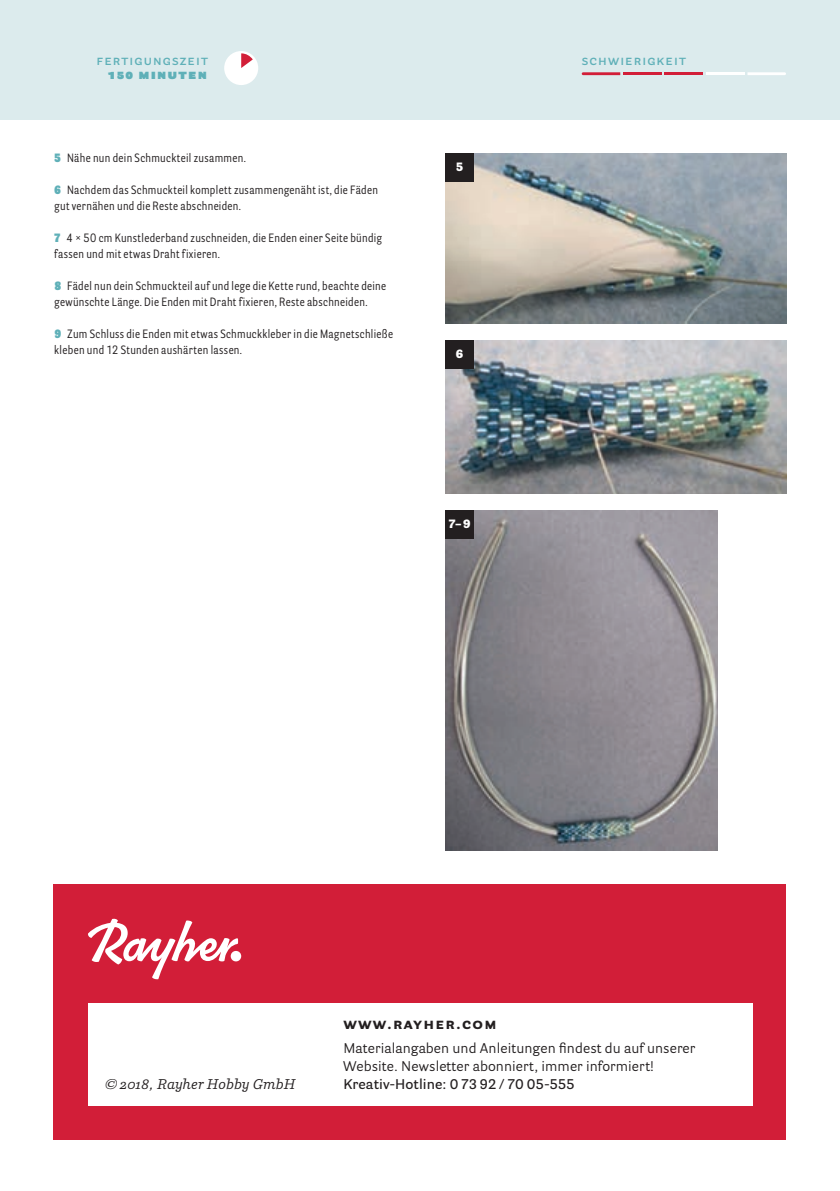
<style>
.page{position:relative;width:840px;height:1191px;background:#fff}
.page>*{position:absolute;margin:0;border:0;box-sizing:border-box;transform-origin:0 0}
.t1{font:700 16px "Parry Grotesque Pro";letter-spacing:.08em;color:#231f20}
.t2{font:14px/18px "Parry Grotesque Pro";letter-spacing:.005em;color:#231f20}
.t3{font:600 14px "Parry Grotesque Pro";letter-spacing:.01em;color:#231f20}
.t4{font:600 14px "Parry Grotesque Pro";letter-spacing:.08em;color:#5fb0b8}
.t5{font:italic 14px "Parry Pro";letter-spacing:.01em;color:#231f20}
.t6{font:900 14px "Parry Grotesque Pro";letter-spacing:.08em;color:#5fb0b8}
.t7{font:12px/16px "Parry Grot Con Pro";letter-spacing:.03em;color:#231f20}
.t8{font:900 12px "Parry Grotesque Pro";color:#fff}
.s1{font-weight:900;color:#5fb0b8}
</style>
<div class="page">
<div style="left:54px;top:884px;width:731px;height:256px;background:#d21e38"></div>
<div style="left:88px;top:1003px;width:663px;height:103px;background:#fff"></div>
<div style="left:0;top:0;width:839px;height:119px;background:#dcebed"></div>
<svg style="left:88px;top:918px;width:150px;height:61px"></svg>
<div style="left:230px;top:951px;width:11px;height:10px;background:#fff;border-radius:50%"></div>
<div style="left:224px;top:51px;width:34px;height:34px;background:#fff;border-radius:50%"></div>
<svg style="left:241px;top:53px;width:12px;height:15px"></svg>
<svg style="left:581px;top:72px;width:39px;height:3px"></svg>
<hr style="left:622px;top:72px;width:39px;height:3px;background:#d21e38">
<hr style="left:664px;top:72px;width:38px;height:3px;background:#d21e38">
<hr style="left:705px;top:72px;width:39px;height:3px;background:#fff">
<svg style="left:747px;top:72px;width:38px;height:3px"></svg>
<img style="left:445px;top:153px;width:340px;height:170px">
<img style="left:445px;top:340px;width:340px;height:153px">
<img style="left:445px;top:510px;width:272px;height:340px">
<div style="left:445px;top:153px;width:28px;height:28px;background:#231f20"></div>
<div style="left:445px;top:340px;width:28px;height:29px;background:#231f20"></div>
<div style="left:445px;top:510px;width:28px;height:29px;background:#231f20"></div>
<p class="t4" style="left:96px;top:50px;width:113px">fertigungszeit</p>
<p class="t4" style="left:581px;top:50px;width:106px">schwierigkeit</p>
<p class="t6" style="left:108px;top:63px;width:100px">150 minuten</p>
<p class="t7" style="left:55px;top:150px;width:193px"><span class="s1">5</span> Nähe nun dein Schmuckteil zusammen.</p>
<p class="t7" style="left:54px;top:182px;width:325px"><span class="s1">6</span> Nachdem das Schmuckteil komplett zusammengenäht ist, die Fäden gut vernähen und die Reste abschneiden.</p>
<p class="t7" style="left:54px;top:230px;width:329px"><span class="s1">7</span> 4 × 50 cm Kunstlederband zuschneiden, die Enden einer Seite bündig fassen und mit etwas Draht fixieren.</p>
<p class="t7" style="left:54px;top:278px;width:333px"><span class="s1">8</span> Fädel nun dein Schmuckteil auf und lege die Kette rund, beachte deine gewünschte Länge. Die Enden mit Draht fixieren, Reste abschneiden.</p>
<p class="t7" style="left:54px;top:326px;width:340px"><span class="s1">9</span> Zum Schluss die Enden mit etwas Schmuckkleber in die Magnetschließe kleben und 12 Stunden aushärten lassen.</p>
<p class="t8" style="left:456px;top:158px;width:9px">5</p>
<p class="t8" style="left:455px;top:345px;width:9px">6</p>
<p class="t8" style="left:448px;top:515px;width:23px">7– 9</p>
<p class="t5" style="left:105px;top:1074px;width:192px">© 2018, Rayher Hobby GmbH</p>
<h1 class="t1" style="left:343px;top:1012px;width:155px">www.rayher.com</h1>
<p class="t2" style="left:343px;top:1038px;width:353px">Materialangaben und Anleitungen findest du auf unserer<br>Website. Newsletter abonniert, immer informiert!</p>
<p class="t3" style="left:343px;top:1074px;width:232px">Kreativ-Hotline: 0 73 92 / 70 05-555</p>
</div>
